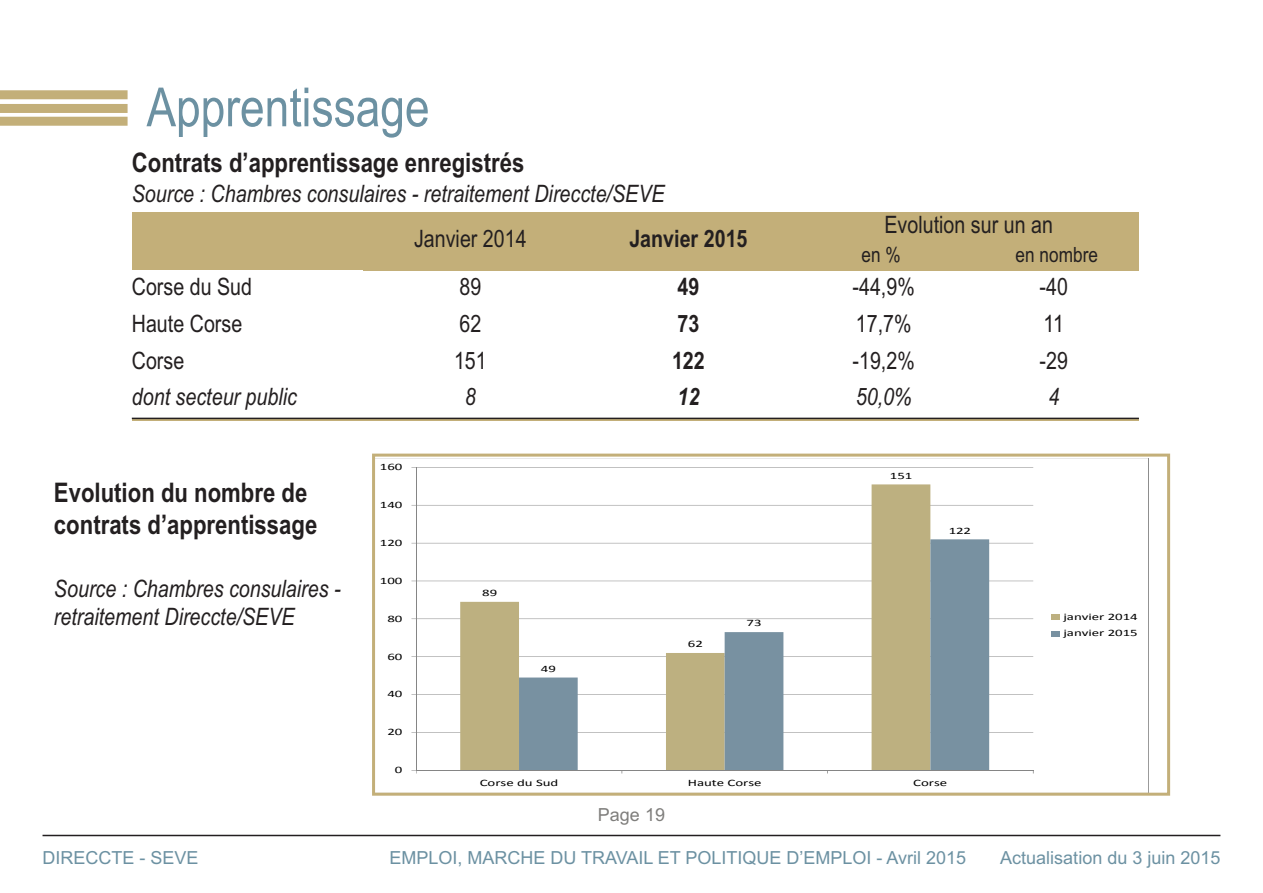
<style>
.page{position:relative;width:1263px;height:893px;background:#fff}
.page>*{position:absolute;margin:0;border:0;box-sizing:border-box;transform-origin:0 0}
.t1{font:54px "Arial Narrow";color:#6c91a2}
.t2{font:700 27px/32.4px "Arial Narrow";color:#231f20}
.t3{font:italic 24px/28.8px "Arial Narrow";color:#231f20}
.t4{font:24px "Arial Narrow";color:#231f20}
.t5{font:700 24px "Arial Narrow";color:#231f20}
.t6{font:italic 700 24px "Arial Narrow";color:#231f20}
.t7{font:21px "Arial Narrow";color:#231f20}
.t8{font:18px "Arial";color:#6c91a2}
.t9{font:18px "Arial";color:#7f7e7c}
.t10{font:9.9px/16px "Calibri";letter-spacing:-.005em;color:#000;scale:1.51 1}
</style>
<div class="page">
<div style="left:0;top:90px;width:128px;height:9px;background:#c3af79"></div>
<div style="left:0;top:117px;width:128px;height:9px;background:#c3af79"></div>
<div style="left:0;top:104px;width:128px;height:9px;background:#c3af79"></div>
<hr style="left:43px;top:835px;width:1177px;height:1px;background:#231f20">
<div style="left:132px;top:212px;width:230px;height:58px;background:#c3af79"></div>
<div style="left:362px;top:212px;width:216px;height:58px;background:#c3af79"></div>
<div style="left:578px;top:212px;width:221px;height:58px;background:#c3af79"></div>
<div style="left:799px;top:212px;width:340px;height:58px;background:#c3af79"></div>
<hr style="left:132px;top:418px;width:230px;height:3px;background:#c3af79">
<hr style="left:362px;top:418px;width:216px;height:3px;background:#c3af79">
<hr style="left:578px;top:418px;width:221px;height:3px;background:#c3af79">
<hr style="left:799px;top:418px;width:170px;height:3px;background:#c3af79">
<hr style="left:969px;top:418px;width:170px;height:3px;background:#c3af79">
<hr style="left:132px;top:418px;width:1007px;height:1px;background:#231f20">
<svg style="left:376px;top:458px;width:773px;height:334px"></svg>
<div style="left:372px;top:454px;width:798px;height:342px;border:3px solid #c3af79"></div>
<h1 class="t1" style="left:147px;top:76px;width:285px">Apprentissage</h1>
<p class="t2" style="left:132px;top:147px;width:394px">Contrats d’apprentissage enregistrés</p>
<p class="t3" style="left:132px;top:180px;width:534px">Source : Chambres consulaires - retraitement Direccte/SEVE</p>
<p class="t4" style="left:414px;top:225px;width:114px">Janvier 2014</p>
<p class="t5" style="left:629px;top:225px;width:120px">Janvier 2015</p>
<p class="t4" style="left:884px;top:210px;width:170px">Evolution sur un an</p>
<p class="t7" style="left:861px;top:242px;width:41px">en %</p>
<p class="t7" style="left:1016px;top:242px;width:84px">en nombre</p>
<p class="t4" style="left:132px;top:273px;width:122px">Corse du Sud</p>
<p class="t4" style="left:459px;top:273px;width:23px">89</p>
<p class="t5" style="left:677px;top:273px;width:23px">49</p>
<p class="t4" style="left:852px;top:273px;width:64px">-44,9%</p>
<p class="t4" style="left:1040px;top:273px;width:30px">-40</p>
<p class="t4" style="left:132px;top:310px;width:112px">Haute Corse</p>
<p class="t4" style="left:459px;top:310px;width:23px">62</p>
<p class="t5" style="left:677px;top:310px;width:23px">73</p>
<p class="t4" style="left:856px;top:310px;width:57px">17,7%</p>
<p class="t4" style="left:1043px;top:310px;width:22px">11</p>
<p class="t4" style="left:132px;top:346px;width:54px">Corse</p>
<p class="t4" style="left:454px;top:346px;width:34px">151</p>
<p class="t5" style="left:672px;top:346px;width:34px">122</p>
<p class="t4" style="left:852px;top:346px;width:64px">-19,2%</p>
<p class="t4" style="left:1039px;top:346px;width:30px">-29</p>
<p class="t3" style="left:132px;top:383px;width:167px">dont secteur public</p>
<p class="t3" style="left:465px;top:383px;width:12px">8</p>
<p class="t6" style="left:677px;top:383px;width:23px">12</p>
<p class="t3" style="left:856px;top:383px;width:57px">50,0%</p>
<p class="t3" style="left:1048px;top:383px;width:12px">4</p>
<p class="t2" style="left:54px;top:476px;width:265px">Evolution du nombre de contrats d’apprentissage</p>
<p class="t3" style="left:54px;top:574px;width:288px">Source : Chambres consulaires - retraitement Direccte/SEVE</p>
<p class="t10" style="left:380px;top:460px;width:16px">160</p>
<p class="t10" style="left:380px;top:498px;width:16px">140</p>
<p class="t10" style="left:380px;top:535px;width:16px">120</p>
<p class="t10" style="left:380px;top:573px;width:16px">100</p>
<p class="t10" style="left:387px;top:611px;width:11px">80</p>
<p class="t10" style="left:387px;top:649px;width:11px">60</p>
<p class="t10" style="left:387px;top:687px;width:11px">40</p>
<p class="t10" style="left:387px;top:725px;width:11px">20</p>
<p class="t10" style="left:395px;top:763px;width:6px">0</p>
<p class="t10" style="left:482px;top:586px;width:11px">89</p>
<p class="t10" style="left:541px;top:661px;width:11px">49</p>
<p class="t10" style="left:688px;top:637px;width:11px">62</p>
<p class="t10" style="left:747px;top:616px;width:11px">73</p>
<p class="t10" style="left:890px;top:468px;width:16px">151</p>
<p class="t10" style="left:949px;top:523px;width:16px">122</p>
<p class="t10" style="left:480px;top:775px;width:54px">Corse du Sud</p>
<p class="t10" style="left:688px;top:775px;width:50px">Haute Corse</p>
<p class="t10" style="left:913px;top:775px;width:24px">Corse</p>
<p class="t9" style="left:598px;top:804px;width:69px">Page 19</p>
<p class="t10" style="left:1063px;top:610px;width:51px">janvier 2014 janvier 2015</p>
<p class="t8" style="left:43px;top:847px;width:158px">DIRECCTE - SEVE</p>
<p class="t8" style="left:389px;top:847px;width:578px">EMPLOI, MARCHE DU TRAVAIL ET POLITIQUE D’EMPLOI - Avril 2015</p>
<p class="t8" style="left:1000px;top:847px;width:222px">Actualisation du 3 juin 2015</p>
</div>
